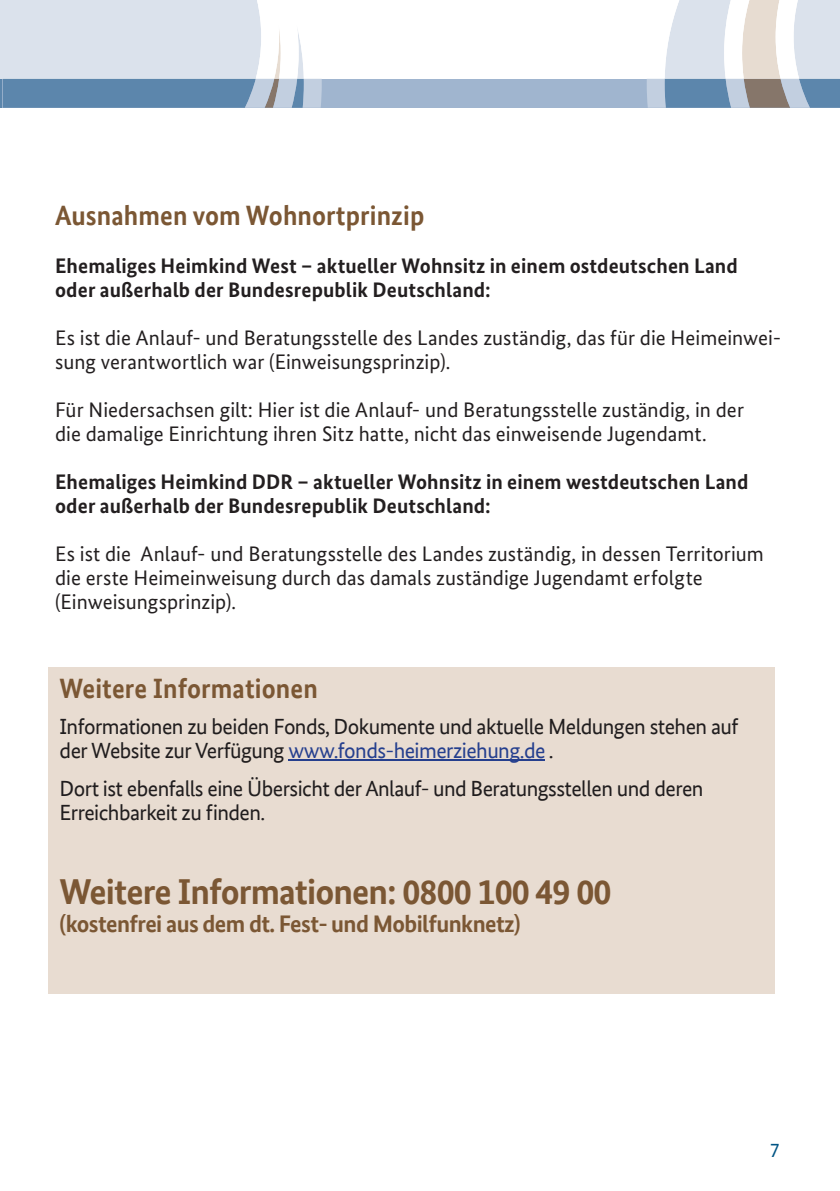
<style>
.page{position:relative;width:840px;height:1191px;background:#fff}
.page>*{position:absolute;margin:0;border:0;box-sizing:border-box;transform-origin:0 0}
.t1{font:700 36px "Bundes Sans Office";letter-spacing:-.025em;color:#7b5734}
.t2{font:700 28px "Bundes Sans Office";letter-spacing:.005em;color:#7b5734;scale:.95 1}
.t3{font:700 24px "Bundes Sans Office";letter-spacing:-.025em;color:#7b5734}
.t4{font:22px/24px "Bundes Sans Office";letter-spacing:-.025em;color:#201d1e}
.t5{font:21px/24px "Bundes Sans";letter-spacing:.005em;color:#231f20}
.t6{font:700 21px/24px "Bundes Sans";letter-spacing:.005em;color:#231f20}
.t7{font:20px "Bundes Sans Office";color:#005484}
.s1{color:#253f8e}
</style>
<div class="page">
<hr style="left:0;top:0;width:3px;height:78px;background:#dbe2ec">
<hr style="left:0;top:79px;width:3px;height:29px;background:#5c86ac">
<div style="left:3px;top:79px;width:836px;height:29px;background:#a0b5cf"></div>
<svg style="left:3px;top:0;width:318px;height:108px;background:#c2d0df"></svg>
<svg style="left:647px;top:0;width:192px;height:108px"></svg>
<div style="left:48px;top:668px;width:726px;height:326px;background:#e8dcd1"></div>
<hr style="left:288px;top:759px;width:256px;height:1px;background:#253f8e">
<h2 class="t2" style="left:55px;top:199px;width:390px">Ausnahmen vom Wohnortprinzip</h2>
<p class="t6" style="left:55px;top:253px;width:683px">Ehemaliges Heimkind West – aktueller Wohnsitz in einem ostdeutschen Land oder außerhalb der Bundesrepublik Deutschland:</p>
<p class="t5" style="left:55px;top:325px;width:727px">Es ist die Anlauf- und Beratungsstelle des Landes zuständig, das für die Heimeinwei&shy;sung verantwortlich war (Einweisungsprinzip).</p>
<p class="t5" style="left:55px;top:397px;width:690px">Für Niedersachsen gilt: Hier ist die Anlauf- und Beratungsstelle zuständig, in der die damalige Einrichtung ihren Sitz hatte, nicht das einweisende Jugendamt.</p>
<p class="t6" style="left:55px;top:469px;width:694px">Ehemaliges Heimkind DDR – aktueller Wohnsitz in einem westdeutschen Land oder außerhalb der Bundesrepublik Deutschland:</p>
<p class="t5" style="left:55px;top:541px;width:710px">Es ist die Anlauf- und Beratungsstelle des Landes zuständig, in dessen Territorium die erste Heimeinweisung durch das damals zuständige Jugendamt erfolgte (Einweisungsprinzip).</p>
<h2 class="t2" style="left:60px;top:671px;width:273px">Weitere Informationen</h2>
<p class="t4" style="left:60px;top:714px;width:680px">Informationen zu beiden Fonds, Dokumente und aktuelle Meldungen stehen auf der Website zur Verfügung <span class="s1">www.fonds-heimerziehung.de</span> .</p>
<p class="t4" style="left:60px;top:776px;width:645px">Dort ist ebenfalls eine Übersicht der Anlauf- und Beratungsstellen und deren<br>Erreichbarkeit zu finden.</p>
<h1 class="t1" style="left:60px;top:870px;width:553px">Weitere Informationen: 0800 100 49 00</h1>
<p class="t3" style="left:60px;top:909px;width:462px">(kostenfrei aus dem dt. Fest- und Mobilfunknetz)</p>
<p class="t7" style="left:769px;top:1139px;width:11px">7</p>
</div>
